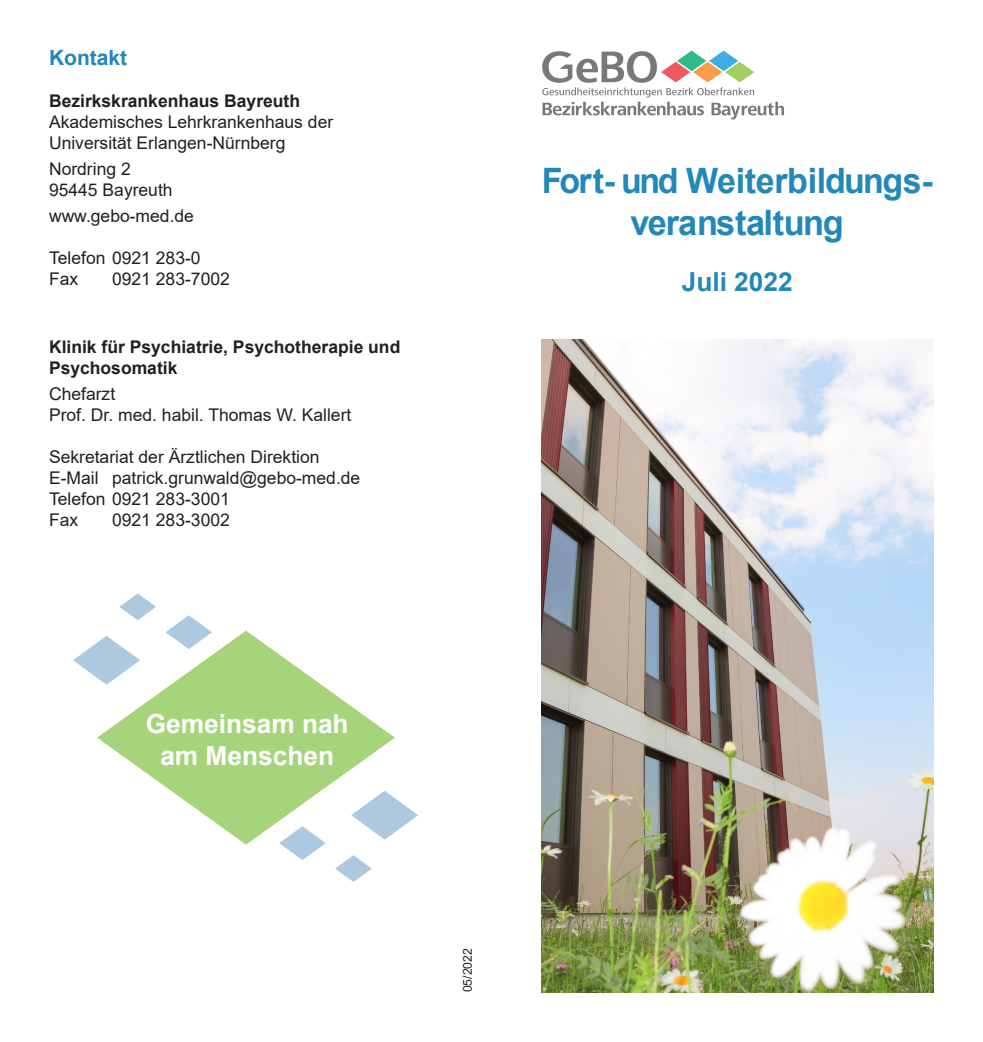
<style>
.page{position:relative;width:983px;height:1042px;background:#fff}
.page>*{position:absolute;margin:0;border:0;box-sizing:border-box;transform-origin:0 0}
.Überschriften{font:700 35px/42px "Arial";letter-spacing:-.03em;color:#2188b9;text-align:center}
.Überschriften-2{font:700 26.25px "Arial";color:#fff}
.Überschriften-3{font:700 26.25px "Arial";color:#2188b9}
.Unterüberschrift{font:700 21px "Arial";color:#2188b9}
.Aufzählung{font:17.5px/21px "Arial";color:#231f20}
.Bold_Abstand{font:700 17.5px/21px "Arial";color:#231f20}
.t1{font:12.25px "Arial";color:#231f20}
</style>
<div class="page">
<svg style="left:542px;top:51px;width:241px;height:68px"></svg>
<svg style="left:97px;top:630px;width:298px;height:214px;fill:#a6d47b"></svg>
<svg style="left:351px;top:790px;width:67px;height:49px"></svg>
<svg style="left:335px;top:855px;width:37px;height:27px"></svg>
<svg style="left:279px;top:826px;width:46px;height:34px"></svg>
<svg style="left:73px;top:636px;width:67px;height:49px"></svg>
<svg style="left:119px;top:593px;width:37px;height:27px"></svg>
<svg style="left:165px;top:615px;width:47px;height:34px"></svg>
<img style="left:541px;top:339px;width:392px;height:653px">
<p class="Unterüberschrift" style="left:49px;top:43px;width:80px">Kontakt</p>
<p class="Bold_Abstand" style="left:49px;top:90px;width:252px">Bezirkskrankenhaus Bayreuth</p>
<p class="Aufzählung" style="left:49px;top:111px;width:286px">Akademisches Lehrkrankenhaus der</p>
<p class="Aufzählung" style="left:49px;top:132px;width:238px">Universität Erlangen-Nürnberg</p>
<p class="Aufzählung" style="left:49px;top:158px;width:125px">Nordring 2<br>95445 Bayreuth</p>
<p class="Aufzählung" style="left:49px;top:205px;width:146px">www.gebo-med.de</p>
<p class="Aufzählung" style="left:49px;top:247px;width:153px">Telefon 0921 283-0<br>Fax</p>
<p class="Aufzählung" style="left:112px;top:268px;width:119px">0921 283-7002</p>
<p class="Bold_Abstand" style="left:49px;top:336px;width:353px">Klinik für Psychiatrie, Psychotherapie und<br>Psychosomatik</p>
<p class="Aufzählung" style="left:49px;top:383px;width:68px">Chefarzt</p>
<p class="Aufzählung" style="left:49px;top:404px;width:304px">Prof. Dr. med. habil. Thomas W. Kallert</p>
<p class="Aufzählung" style="left:49px;top:446px;width:272px">Sekretariat der Ärztlichen Direktion</p>
<p class="Aufzählung" style="left:49px;top:467px;width:313px">E-Mail patrick.grunwald@gebo-med.de</p>
<p class="Aufzählung" style="left:49px;top:488px;width:182px">Telefon 0921 283-3001<br>Fax</p>
<p class="Aufzählung" style="left:112px;top:509px;width:119px">0921 283-3002</p>
<p class="Überschriften" style="left:541px;top:160px;width:392px">Fort- und Weiterbildungs&shy;veranstaltung</p>
<p class="Überschriften-3" style="left:681px;top:263px;width:112px">Juli 2022</p>
<p class="Überschriften-2" style="left:146px;top:705px;width:204px">Gemeinsam nah</p>
<p class="Überschriften-2" style="left:160px;top:737px;width:175px">am Menschen</p>
<p class="t1" style="left:459px;top:992px;width:46px;rotate:-90deg">05/2022</p>
</div>
